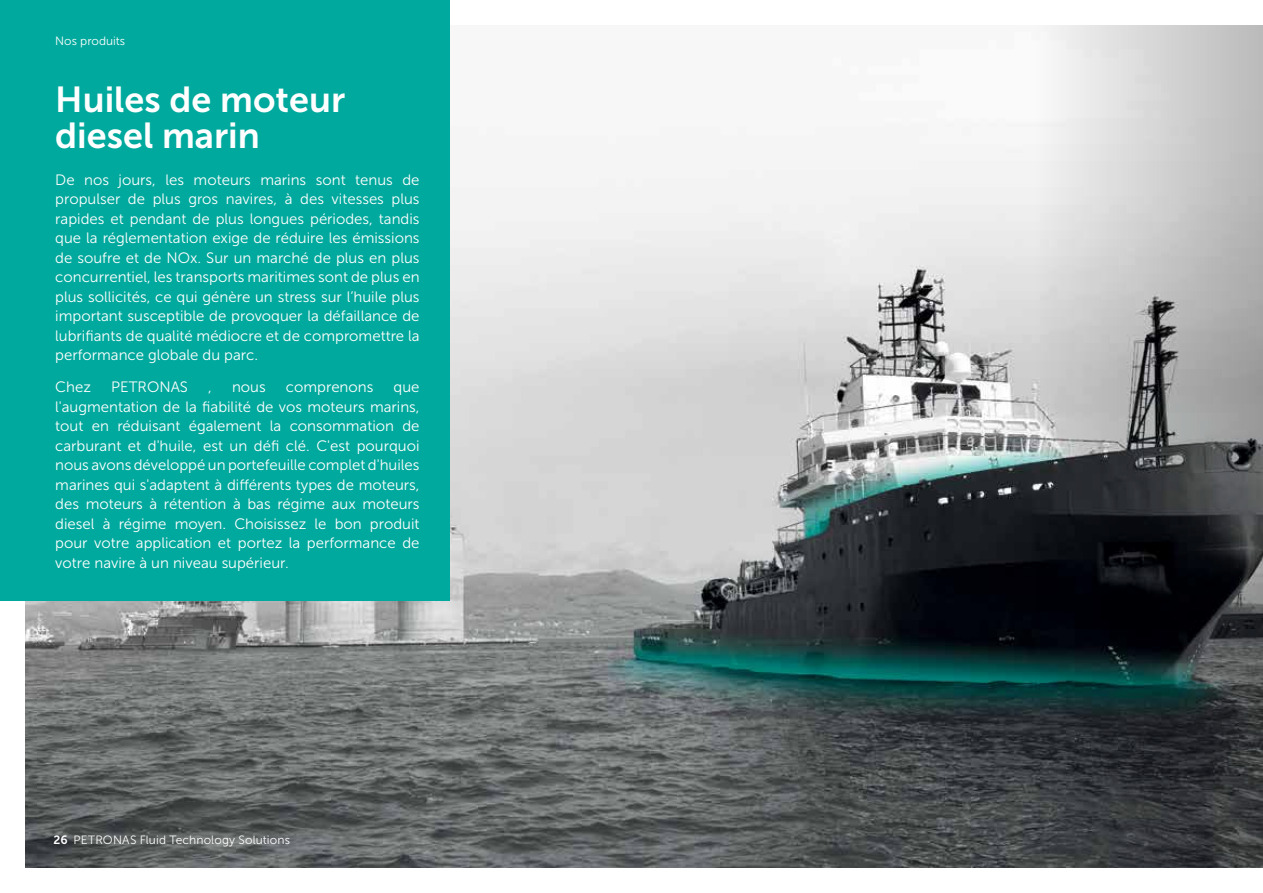
<style>
.page{position:relative;width:1263px;height:893px;background:#fff}
.page>*{position:absolute;margin:0;border:0;box-sizing:border-box;transform-origin:0 0}
.t1{font:36px/36px "Museo Sans 700";color:#fff}
.t2{font:15px/19.5px "Museo Sans 300";color:#fff;text-align:justify}
.t3{font:12px "Museo Sans 300";letter-spacing:.01em;color:#fff}
.s1{font-family:"Museo Sans 700"}
</style>
<div class="page">
<img style="left:26px;top:26px;width:1008px;height:841px">
<svg style="left:1034px;top:26px;width:229px;height:841px;background:#75787a"></svg>
<div style="left:0;top:0;width:449px;height:600px;background:#00a99d"></div>
<p class="t3" style="left:55px;top:34px;width:72px">Nos produits</p>
<h1 class="t1" style="left:55px;top:82px;width:291px">Huiles de moteur diesel marin</h1>
<p class="t2" style="left:55px;top:170px;width:366px">De nos jours, les moteurs marins sont tenus de propulser de plus gros navires, à des vitesses plus rapides et pendant de plus longues périodes, tandis que la réglementation exige de réduire les émissions de soufre et de NOx. Sur un marché de plus en plus concurrentiel, les transports maritimes sont de plus en plus sollicités, ce qui génère un stress sur l’huile plus important susceptible de provoquer la défaillance de lubrifiants de qualité médiocre et de compromettre la performance globale du parc.</p>
<p class="t2" style="left:55px;top:378px;width:37px">Chez</p>
<p class="t2" style="left:111px;top:378px;width:78px">PETRONAS</p>
<p class="t2" style="left:208px;top:378px;width:5px">,</p>
<p class="t2" style="left:232px;top:378px;width:35px">nous</p>
<p class="t2" style="left:286px;top:378px;width:89px">comprenons</p>
<p class="t2" style="left:55px;top:378px;width:366px;text-indent:338px">que l'augmentation de la fiabilité de vos moteurs marins, tout en réduisant également la consommation de carburant et d'huile, est un défi clé. C'est pourquoi nous avons développé un portefeuille complet d'huiles marines qui s'adaptent à différents types de moteurs, des moteurs à rétention à bas régime aux moteurs diesel à régime moyen. Choisissez le bon produit pour votre application et portez la performance de votre navire à un niveau supérieur.</p>
<p class="t3" style="left:54px;top:834px;width:238px"><span class="s1">26</span> PETRONAS Fluid Technology Solutions</p>
</div>
